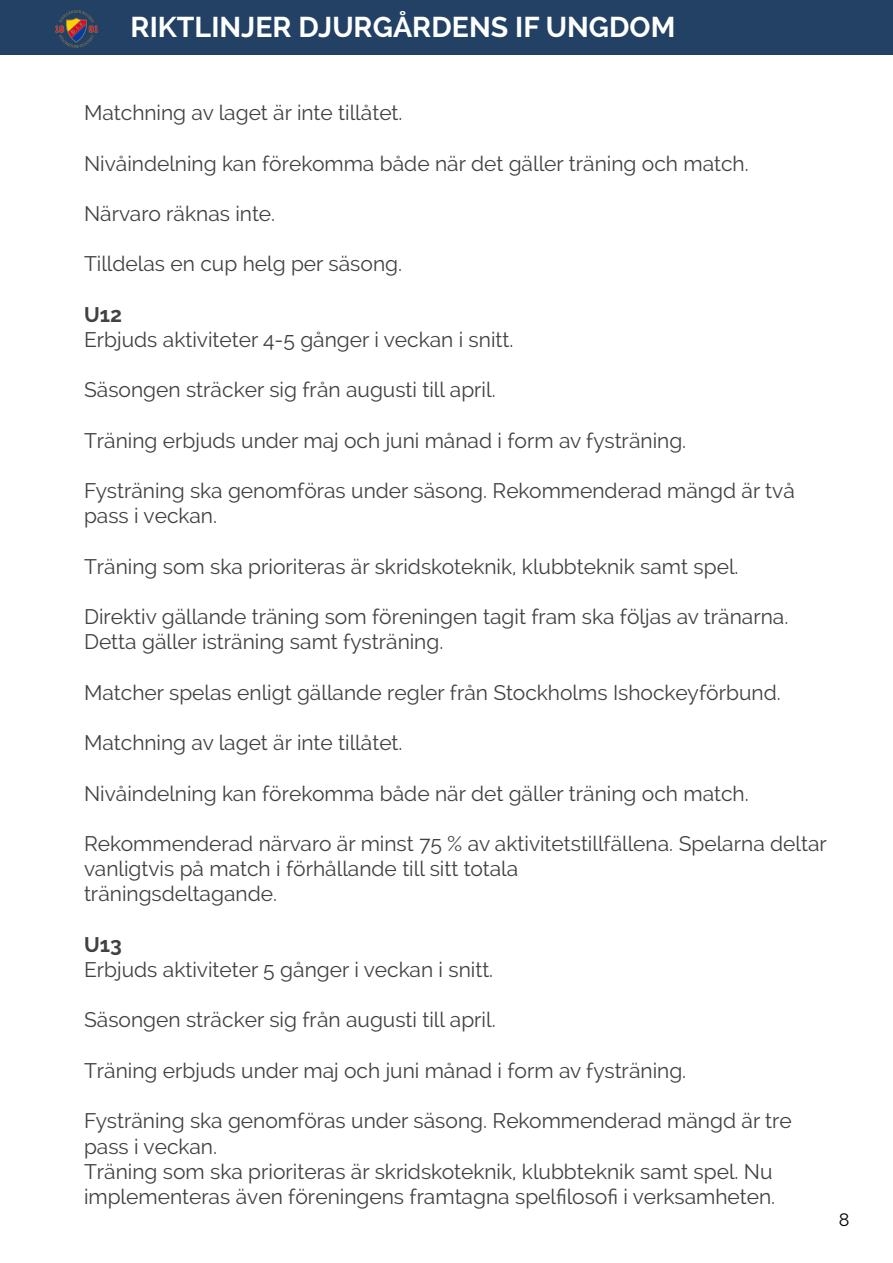
<style>
.page{position:relative;width:893px;height:1263px;background:#fff}
.page>*{position:absolute;margin:0;border:0;box-sizing:border-box;transform-origin:0 0}
.t1{font:700 28.5px "Raleway";color:#fff}
.t2{font:21px/25.2px "Raleway";color:#414042}
.t3{font:700 21px "Raleway";color:#414042}
.t4{font:18px "Raleway";color:#000}
</style>
<div class="page">
<div style="left:0;top:0;width:893px;height:55px;background:#224164"></div>
<svg style="left:55px;top:10px;width:43px;height:38px"></svg>
<h1 class="t1" style="left:130px;top:11px;width:546px">RIKTLINJER DJURGÅRDENS IF UNGDOM</h1>
<p class="t2" style="left:84px;top:100px;width:320px">Matchning av laget är inte tillåtet.</p>
<p class="t2" style="left:84px;top:151px;width:666px">Nivåindelning kan förekomma både när det gäller träning och match.</p>
<p class="t2" style="left:84px;top:201px;width:193px">Närvaro räknas inte.</p>
<p class="t2" style="left:84px;top:251px;width:320px">Tilldelas en cup helg per säsong.</p>
<p class="t3" style="left:84px;top:302px;width:39px">U12</p>
<p class="t2" style="left:84px;top:327px;width:431px">Erbjuds aktiviteter 4-5 gånger i veckan i snitt.</p>
<p class="t2" style="left:84px;top:377px;width:413px">Säsongen sträcker sig från augusti till april.</p>
<p class="t2" style="left:84px;top:428px;width:604px">Träning erbjuds under maj och juni månad i form av fysträning.</p>
<p class="t2" style="left:84px;top:478px;width:712px">Fysträning ska genomföras under säsong. Rekommenderad mängd är två pass i veckan.</p>
<p class="t2" style="left:84px;top:554px;width:656px">Träning som ska prioriteras är skridskoteknik, klubbteknik samt spel.</p>
<p class="t2" style="left:84px;top:604px;width:706px">Direktiv gällande träning som föreningen tagit fram ska följas av tränarna.<br>Detta gäller isträning samt fysträning.</p>
<p class="t2" style="left:84px;top:680px;width:698px">Matcher spelas enligt gällande regler från Stockholms Ishockeyförbund.</p>
<p class="t2" style="left:84px;top:730px;width:320px">Matchning av laget är inte tillåtet.</p>
<p class="t2" style="left:84px;top:781px;width:666px">Nivåindelning kan förekomma både när det gäller träning och match.</p>
<p class="t2" style="left:84px;top:831px;width:744px">Rekommenderad närvaro är minst 75 % av aktivitetstillfällena. Spelarna deltar vanligtvis på match i förhållande till sitt totala<br>träningsdeltagande.</p>
<p class="t3" style="left:84px;top:932px;width:39px">U13</p>
<p class="t2" style="left:84px;top:957px;width:411px">Erbjuds aktiviteter 5 gånger i veckan i snitt.</p>
<p class="t2" style="left:84px;top:1007px;width:413px">Säsongen sträcker sig från augusti till april.</p>
<p class="t2" style="left:84px;top:1058px;width:604px">Träning erbjuds under maj och juni månad i form av fysträning.</p>
<p class="t2" style="left:84px;top:1108px;width:709px">Fysträning ska genomföras under säsong. Rekommenderad mängd är tre pass i veckan.<br>Träning som ska prioriteras är skridskoteknik, klubbteknik samt spel. Nu implementeras även föreningens framtagna spelfilosofi i verksamheten.</p>
<p class="t4" style="left:839px;top:1209px;width:12px">8</p>
</div>
